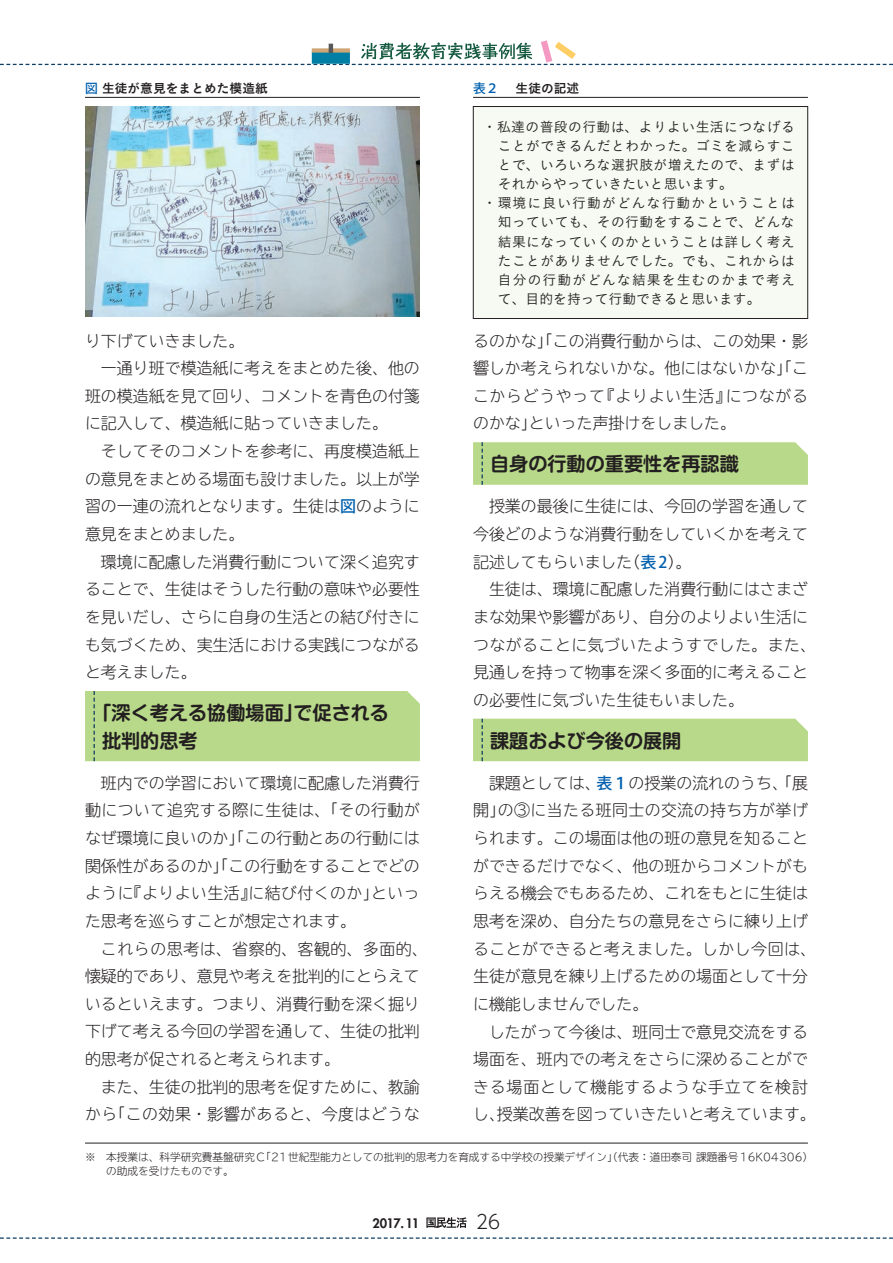
<style>
.page{position:relative;width:893px;height:1263px;background:#fff}
.page>*{position:absolute;margin:0;border:0;box-sizing:border-box;transform-origin:0 0}
.t1{font:700 19.2px/27.6px "Shin M Go Pro De";color:#231f20}
.t2{font:300 19.2px "UD Shin Go C Oniz Pr 6 N";color:#231f20}
.t3{font:300 15.9px/27.6px "TBUDR Go Std Super";color:#231f20;text-align:justify}
.t4{font:13.8px "Koburina Go Std W3";letter-spacing:.025em;color:#231f20}
.t5{font:13.8px "Koburina Go Std W3";letter-spacing:.08em;color:#231f20}
.t6{font:13.8px "Koburina Go Std W3";color:#231f20}
.t7{font:12.75px "Koburina Go Std W6";color:#231f20}
.t8{font:800 12.75px "Futura Std";letter-spacing:-.04em;color:#231f20}
.t9{font:300 10.65px/13.8px "TBUDR Go Std Super";color:#231f20}
.s1{font-family:"Koz Go Pro";font-weight:500;color:#0160ae}
.s2{font-family:"Koz Go Pro";font-weight:500}
</style>
<div class="page">
<svg style="left:426px;top:1217px;width:41px;height:11px"></svg>
<svg style="left:0;top:40px;width:893px;height:25px"></svg>
<svg style="left:0;top:1237px;width:893px;height:2px"></svg>
<div style="left:473px;top:442px;width:335px;height:43px;background:#b8d989"></div>
<div style="left:473px;top:719px;width:335px;height:42px;background:#b8d989"></div>
<div style="left:85px;top:691px;width:335px;height:70px;background:#b8d989"></div>
<img style="left:85px;top:106px;width:335px;height:210px">
<hr style="left:85px;top:97px;width:335px;height:1px;background:#231f20">
<hr style="left:85px;top:1143px;width:723px;height:1px;background:#231f20">
<hr style="left:473px;top:97px;width:335px;height:1px;background:#231f20">
<div style="left:473px;top:107px;width:335px;height:211px;background:#f6faf2"></div>
<div style="left:473px;top:106px;width:335px;height:213px;border:1px solid #231f20"></div>
<p class="t7" style="left:85px;top:78px;width:184px"><span class="s1">図</span>生徒が意見をまとめた模造紙</p>
<p class="t3" style="left:85px;top:326px;width:161px">り下げていきました。</p>
<p class="t3" style="left:101px;top:354px;width:320px">一通り班で模造紙に考えをまとめた後、他の</p>
<p class="t3" style="left:85px;top:382px;width:336px">班の模造紙を見て回り、コメントを青色の付箋</p>
<p class="t3" style="left:85px;top:409px;width:304px">に記入して、模造紙に貼っていきました。</p>
<p class="t3" style="left:101px;top:437px;width:320px">そしてそのコメントを参考に、再度模造紙上</p>
<p class="t3" style="left:85px;top:464px;width:336px">の意見をまとめる場面も設けました。以上が学</p>
<p class="t3" style="left:85px;top:492px;width:336px">習の一連の流れとなります。生徒は<span class="s1">図</span>のように</p>
<p class="t3" style="left:85px;top:520px;width:161px">意見をまとめました。</p>
<p class="t3" style="left:101px;top:547px;width:320px">環境に配慮した消費行動について深く追究す</p>
<p class="t3" style="left:85px;top:575px;width:336px">ることで、生徒はそうした行動の意味や必要性</p>
<p class="t3" style="left:85px;top:603px;width:336px">を見いだし、さらに自身の生活との結び付きに</p>
<p class="t3" style="left:85px;top:630px;width:336px">も気づくため、実生活における実践につながる</p>
<p class="t3" style="left:85px;top:658px;width:113px">と考えました。</p>
<p class="t1" style="left:102px;top:697px;width:289px;text-indent:-10px">「深く考える協働場面」で促される批判的思考</p>
<p class="t3" style="left:85px;top:768px;width:336px;text-indent:16px">班内での学習において環境に配慮した消費行動について追究する際に生徒は、「その行動がなぜ環境に良いのか」「この行動とあの行動には関係性があるのか」「この行動をすることでどのように『よりよい生活』に結び付くのか」といった思考を巡らすことが想定されます。</p>
<p class="t3" style="left:85px;top:934px;width:344px;text-align:left;text-indent:16px">これらの思考は、省察的、客観的、多面的、懐疑的であり、意見や考えを批判的にとらえているといえます。つまり、消費行動を深く掘り下げて考える今回の学習を通して、生徒の批判的思考が促されると考えられます。</p>
<p class="t3" style="left:85px;top:1072px;width:336px;text-align:right">また、生徒の批判的思考を促すために、教諭から「この効果・影響があると、今度はどうな</p>
<p class="t7" style="left:473px;top:78px;width:108px"><span class="s1">表２</span>　生徒の記述</p>
<p class="t4" style="left:483px;top:116px;width:314px">・私達の普段の行動は、よりよい生活につなげる</p>
<p class="t4" style="left:498px;top:135px;width:298px">ことができるんだとわかった。ゴミを減らすこ</p>
<p class="t4" style="left:498px;top:154px;width:298px">とで、いろいろな選択肢が増えたので、まずは</p>
<p class="t6" style="left:498px;top:173px;width:236px">それからやっていきたいと思います。</p>
<p class="t5" style="left:483px;top:193px;width:314px">・環境に良い行動がどんな行動かということは</p>
<p class="t4" style="left:498px;top:212px;width:298px">知っていても、その行動をすることで、どんな</p>
<p class="t4" style="left:498px;top:231px;width:298px">結果になっていくのかということは詳しく考え</p>
<p class="t4" style="left:498px;top:250px;width:298px">たことがありませんでした。でも、これからは</p>
<p class="t5" style="left:498px;top:269px;width:298px">自分の行動がどんな結果を生むのかまで考え</p>
<p class="t6" style="left:498px;top:288px;width:264px">て、目的を持って行動できると思います。</p>
<p class="t3" style="left:473px;top:326px;width:336px">るのかな」「この消費行動からは、この効果・影響しか考えられないかな。他にはないかな」「ここからどうやって『よりよい生活』につながるのかな」といった声掛けをしました。</p>
<p class="t1" style="left:490px;top:448px;width:250px">自身の行動の重要性を再認識</p>
<p class="t3" style="left:473px;top:492px;width:336px;text-indent:16px">授業の最後に生徒には、今回の学習を通して今後どのような消費行動をしていくかを考えて記述してもらいました（<span class="s1">表2</span>）。</p>
<p class="t3" style="left:473px;top:575px;width:344px;text-align:left;text-indent:16px">生徒は、環境に配慮した消費行動にはさまざまな効果や影響があり、自分のよりよい生活につながることに気づいたようすでした。また、見通しを持って物事を深く多面的に考えることの必要性に気づいた生徒もいました。</p>
<p class="t1" style="left:490px;top:724px;width:193px">課題および今後の展開</p>
<p class="t3" style="left:473px;top:768px;width:344px;text-align:left;text-indent:16px">課題としては、<span class="s1">表１</span>の授業の流れのうち、「展開」の③に当たる班同士の交流の持ち方が挙げられます。この場面は他の班の意見を知ることができるだけでなく、他の班からコメントがもらえる機会でもあるため、これをもとに生徒は思考を深め、自分たちの意見をさらに練り上げることができると考えました。しかし今回は、生徒が意見を練り上げるための場面として十分に機能しませんでした。</p>
<p class="t3" style="left:473px;top:1017px;width:344px;text-align:center">したがって今後は、班同士で意見交流をする<br>場面を、班内での考えをさらに深めることができる場面として機能するような手立てを検討し、授業改善を図っていきたいと考えています。</p>
<p class="t9" style="left:106px;top:1149px;width:708px;text-indent:-21px"><span class="s2">※</span> 本授業は、科学研究費基盤研究C「21世紀型能力としての批判的思考力を育成する中学校の授業デザイン」（代表：道田泰司課題番号 16K04306）の助成を受けたものです。</p>
<p class="t8" style="left:372px;top:1215px;width:48px">2017.11</p>
<p class="t2" style="left:476px;top:1206px;width:26px">26</p>
</div>
